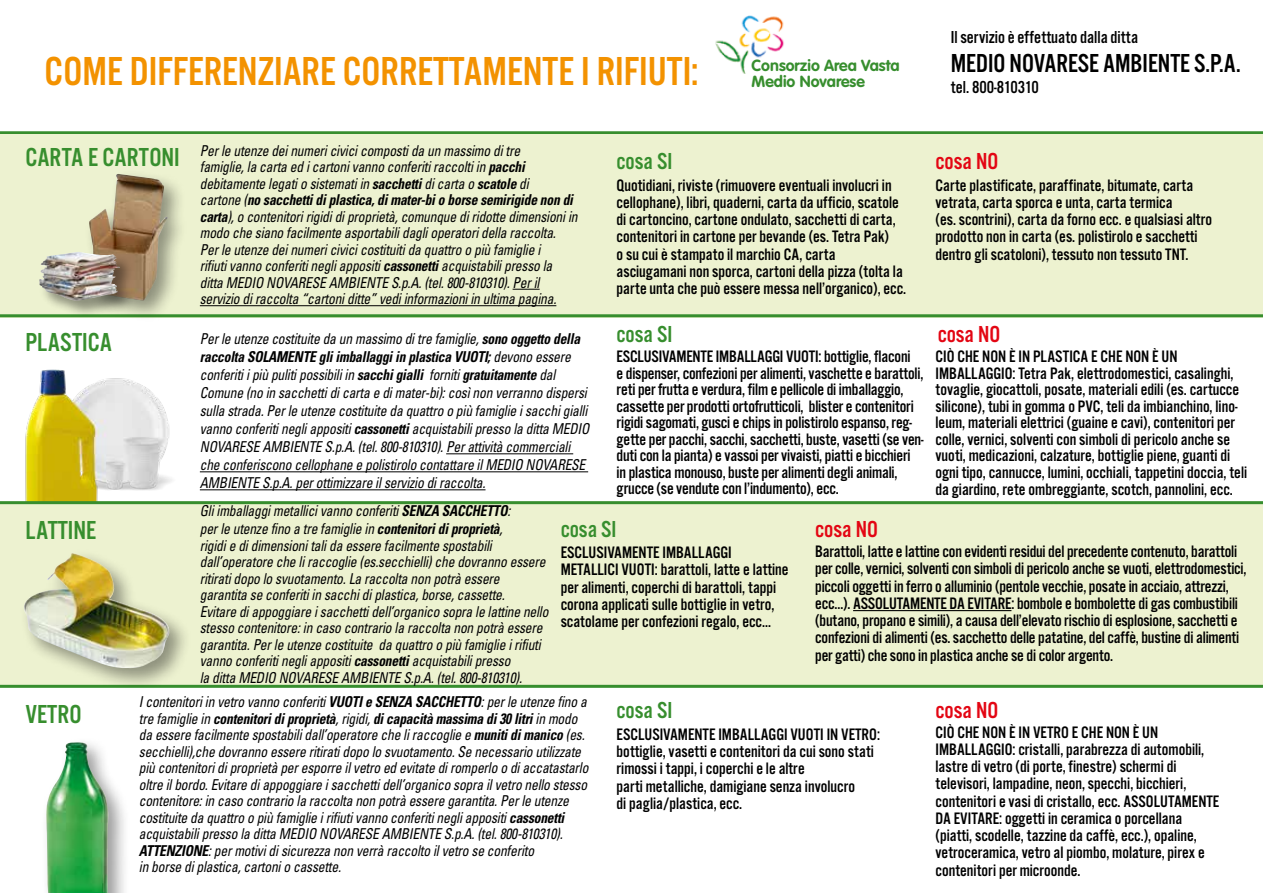
<style>
.page{position:relative;width:1263px;height:893px;background:#fff}
.page>*{position:absolute;margin:0;border:0;box-sizing:border-box;transform-origin:0 0}
.t1{font:42px "Alternate Got No 3 D";color:#f39200}
.t2{font:27px "Alternate Got No 3 D";color:#378e2e}
.t3{font:27px "Alternate Got No 3 D";color:#000}
.t4{font:24px "Alternate Got No 3 D";color:#378e2e}
.t5{font:24px "Alternate Got No 3 D";color:#e30613}
.t6{font:18px "Alternate Got No 3 D";color:#000}
.t7{font:17.25px/17.2px "Alternate Got No 3 D";color:#000}
.t8{font:700 15.9px/15.9px "VAG Rounded";color:#378e2e}
.t9{font:italic condensed 15px/16.5px "Univers";letter-spacing:-.015em;color:#000;scale:.9 1}
.s1{font-weight:700}
</style>
<div class="page">
<img style="left:25px;top:370px;width:147px;height:131px">
<img style="left:715px;top:15px;width:69px;height:59px">
<hr style="left:0;top:131px;width:1263px;height:3px;background:#378e2e">
<div style="left:0;top:134px;width:1263px;height:183px;background:#edf2d0"></div>
<div style="left:0;top:502px;width:1263px;height:184px;background:#edf2d0"></div>
<hr style="left:0;top:314px;width:1263px;height:3px;background:#378e2e">
<hr style="left:0;top:501px;width:1263px;height:3px;background:#378e2e">
<hr style="left:0;top:685px;width:1263px;height:3px;background:#378e2e">
<hr style="left:853px;top:610px;width:158px;height:1px;background:#000">
<div style="left:41px;top:737px;width:90px;height:156px;background:#000;opacity:.4"></div>
<img style="left:46px;top:742px;width:62px;height:151px">
<div style="left:19px;top:548px;width:172px;height:143px;background:#000;opacity:.4"></div>
<img style="left:21px;top:553px;width:149px;height:117px">
<div style="left:84px;top:169px;width:105px;height:154px;background:#000;opacity:.4"></div>
<img style="left:89px;top:174px;width:79px;height:127px">
<div style="left:39px;top:251px;width:97px;height:67px;background:#000;opacity:.4"></div>
<img style="left:39px;top:252px;width:81px;height:49px">
<svg style="left:513px;top:289px;width:27px;height:1px"></svg>
<hr style="left:200px;top:305px;width:356px;height:1px;background:#000">
<hr style="left:446px;top:454px;width:127px;height:1px;background:#000">
<hr style="left:200px;top:472px;width:388px;height:1px;background:#000">
<hr style="left:200px;top:490px;width:285px;height:1px;background:#000">
<h1 class="t1" style="left:45px;top:49px;width:655px">COME DIFFERENZIARE CORRETTAMENTE I RIFIUTI:</h1>
<p class="t8" style="left:752px;top:58px;width:149px">Consorzio Area Vasta<br>Medio Novarese</p>
<p class="t6" style="left:951px;top:28px;width:189px">Il servizio è effettuato dalla ditta</p>
<h2 class="t3" style="left:951px;top:49px;width:291px">MEDIO NOVARESE AMBIENTE S.P.A.</h2>
<p class="t6" style="left:951px;top:78px;width:90px">tel. 800-810310</p>
<h2 class="t2" style="left:26px;top:143px;width:156px">CARTA E CARTONI</h2>
<p class="t9" style="left:200px;top:142px;width:421px">Per le utenze dei numeri civici composti da un massimo di tre<br>famiglie, la carta ed i cartoni vanno conferiti raccolti in <span class="s1">pacchi </span>debitamente legati o sistemati in <span class="s1">sacchetti</span> di carta o <span class="s1">scatole</span> di<br>cartone (<span class="s1">no sacchetti di plastica, di mater-bi o borse semirigide non di carta</span>), o contenitori rigidi di proprietà, comunque di ridotte dimensioni in modo che siano facilmente asportabili dagli operatori della raccolta.<br>Per le utenze dei numeri civici costituiti da quattro o più famiglie i<br>rifiuti vanno conferiti negli appositi <span class="s1">cassonetti</span> acquistabili presso la ditta MEDIO NOVARESE AMBIENTE S.p.A. (tel. 800-810310). Per il servizio di raccolta “cartoni ditte” vedi informazioni in ultima pagina.</p>
<h3 class="t4" style="left:617px;top:149px;width:57px">cosa SI</h3>
<h3 class="t5" style="left:935px;top:149px;width:64px">cosa NO</h3>
<p class="t7" style="left:617px;top:176px;width:291px">Quotidiani, riviste (rimuovere eventuali involucri in cellophane), libri, quaderni, carta da ufficio, scatole di cartoncino, cartone ondulato, sacchetti di carta, contenitori in cartone per bevande (es. Tetra Pak)<br>o su cui è stampato il marchio CA, carta asciugamani non sporca, cartoni della pizza (tolta la parte unta che può essere messa nell’organico), ecc.</p>
<p class="t7" style="left:935px;top:176px;width:278px">Carte plastificate, paraffinate, bitumate, carta vetrata, carta sporca e unta, carta termica<br>(es. scontrini), carta da forno ecc. e qualsiasi altro prodotto non in carta (es. polistirolo e sacchetti dentro gli scatoloni), tessuto non tessuto TNT.</p>
<h2 class="t2" style="left:26px;top:328px;width:88px">PLASTICA</h2>
<p class="t9" style="left:200px;top:330px;width:434px;line-height:18px">Per le utenze costituite da un massimo di tre famiglie, <span class="s1">sono oggetto della raccolta SOLAMENTE gli imballaggi in plastica VUOTI;</span> devono essere conferiti i più puliti possibili in <span class="s1">sacchi gialli</span> forniti <span class="s1">gratuitamente</span> dal Comune (no in sacchetti di carta e di mater-bi): così non verranno dispersi sulla strada. Per le utenze costituite da quattro o più famiglie i sacchi gialli vanno conferiti negli appositi <span class="s1">cassonetti</span> acquistabili presso la ditta MEDIO NOVARESE AMBIENTE S.p.A. (tel. 800-810310). Per attività commerciali che conferiscono cellophane e polistirolo contattare il MEDIO NOVARESE AMBIENTE S.p.A. per ottimizzare il servizio di raccolta.</p>
<h3 class="t4" style="left:617px;top:322px;width:57px">cosa SI</h3>
<h3 class="t5" style="left:938px;top:322px;width:64px">cosa NO</h3>
<p class="t7" style="left:617px;top:348px;width:308px;line-height:16.5px">ESCLUSIVAMENTE IMBALLAGGI VUOTI: bottiglie, flaconi<br>e dispenser, confezioni per alimenti, vaschette e barattoli, reti per frutta e verdura, film e pellicole di imballaggio, cassette per prodotti ortofrutticoli, blister e contenitori rigidi sagomati, gusci e chips in polistirolo espanso, reg&shy;gette per pacchi, sacchi, sacchetti, buste, vasetti (se ven&shy;duti con la pianta) e vassoi per vivaisti, piatti e bicchieri in plastica monouso, buste per alimenti degli animali, grucce (se vendute con l’indumento), ecc.</p>
<p class="t7" style="left:935px;top:348px;width:313px;line-height:16.5px">CIÒ CHE NON È IN PLASTICA E CHE NON È UN IMBALLAGGIO: Tetra Pak, elettrodomestici, casalinghi, tovaglie, giocattoli, posate, materiali edili (es. cartucce silicone), tubi in gomma o PVC, teli da imbianchino, lino&shy;leum, materiali elettrici (guaine e cavi), contenitori per colle, vernici, solventi con simboli di pericolo anche se vuoti, medicazioni, calzature, bottiglie piene, guanti di ogni tipo, cannucce, lumini, occhiali, tappetini doccia, teli da giardino, rete ombreggiante, scotch, pannolini, ecc.</p>
<h2 class="t2" style="left:26px;top:516px;width:72px">LATTINE</h2>
<p class="t9" style="left:200px;top:502px;width:347px;line-height:18px">Gli imballaggi metallici vanno conferiti <span class="s1">SENZA SACCHETTO</span>: per le utenze fino a tre famiglie in <span class="s1">contenitori di proprietà</span>,</p>
<p class="t9" style="left:200px;top:537px;width:389px">rigidi e di dimensioni tali da essere facilmente spostabili dall’operatore che li raccoglie (es.secchielli) che dovranno essere ritirati dopo lo svuotamento. La raccolta non potrà essere garantita se conferiti in sacchi di plastica, borse, cassette.<br>Evitare di appoggiare i sacchetti dell’organico sopra le lattine nello stesso contenitore: in caso contrario la raccolta non potrà essere garantita. Per le utenze costituite da quattro o più famiglie i rifiuti vanno conferiti negli appositi <span class="s1">cassonetti</span> acquistabili presso<br>la ditta MEDIO NOVARESE AMBIENTE S.p.A. (tel. 800-810310).</p>
<h3 class="t4" style="left:561px;top:516px;width:57px">cosa SI</h3>
<h3 class="t5" style="left:815px;top:516px;width:64px">cosa NO</h3>
<p class="t7" style="left:561px;top:544px;width:229px">ESCLUSIVAMENTE IMBALLAGGI METALLICI VUOTI: barattoli, latte e lattine per alimenti, coperchi di barattoli, tappi corona applicati sulle bottiglie in vetro, scatolame per confezioni regalo, ecc…</p>
<p class="t7" style="left:815px;top:543px;width:433px">Barattoli, latte e lattine con evidenti residui del precedente contenuto, barattoli per colle, vernici, solventi con simboli di pericolo anche se vuoti, elettrodomestici, piccoli oggetti in ferro o alluminio (pentole vecchie, posate in acciaio, attrezzi, ecc…). ASSOLUTAMENTE DA EVITARE: bombole e bombolette di gas combustibili (butano, propano e simili), a causa dell’elevato rischio di esplosione, sacchetti e confezioni di alimenti (es. sacchetto delle patatine, del caffè, bustine di alimenti per gatti) che sono in plastica anche se di color argento.</p>
<h2 class="t2" style="left:26px;top:700px;width:58px">VETRO</h2>
<p class="t9" style="left:139px;top:693px;width:501px">I contenitori in vetro vanno conferiti <span class="s1">VUOTI e SENZA SACCHETTO</span>: per le utenze fino a tre famiglie in <span class="s1">contenitori di proprietà</span>, rigidi, <span class="s1">di capacità massima di 30 litri</span> in modo da essere facilmente spostabili dall’operatore che li raccoglie e <span class="s1">muniti di manico</span> (es. secchielli),che dovranno essere ritirati dopo lo svuotamento. Se necessario utilizzate più contenitori di proprietà per esporre il vetro ed evitate di romperlo o di accatastarlo oltre il bordo. Evitare di appoggiare i sacchetti dell’organico sopra il vetro nello stesso contenitore: in caso contrario la raccolta non potrà essere garantita. Per le utenze costituite da quattro o più famiglie i rifiuti vanno conferiti negli appositi <span class="s1">cassonetti </span>acquistabili presso la ditta MEDIO NOVARESE AMBIENTE S.p.A. (tel. 800-810310).<br><span class="s1">ATTENZIONE</span>: per motivi di sicurezza non verrà raccolto il vetro se conferito<br>in borse di plastica, cartoni o cassette.</p>
<h3 class="t4" style="left:617px;top:698px;width:57px">cosa SI</h3>
<h3 class="t5" style="left:935px;top:698px;width:64px">cosa NO</h3>
<p class="t7" style="left:617px;top:725px;width:265px">ESCLUSIVAMENTE IMBALLAGGI VUOTI IN VETRO: bottiglie, vasetti e contenitori da cui sono stati rimossi i tappi, i coperchi e le altre<br>parti metalliche, damigiane senza involucro<br>di paglia/plastica, ecc.</p>
<p class="t7" style="left:935px;top:723px;width:285px">CIÒ CHE NON È IN VETRO E CHE NON È UN IMBALLAGGIO: cristalli, parabrezza di automobili, lastre di vetro (di porte, finestre) schermi di televisori, lampadine, neon, specchi, bicchieri, contenitori e vasi di cristallo, ecc. ASSOLUTAMENTE DA EVITARE: oggetti in ceramica o porcellana (piatti, scodelle, tazzine da caffè, ecc.), opaline, vetroceramica, vetro al piombo, molature, pirex e contenitori per microonde.</p>
</div>
